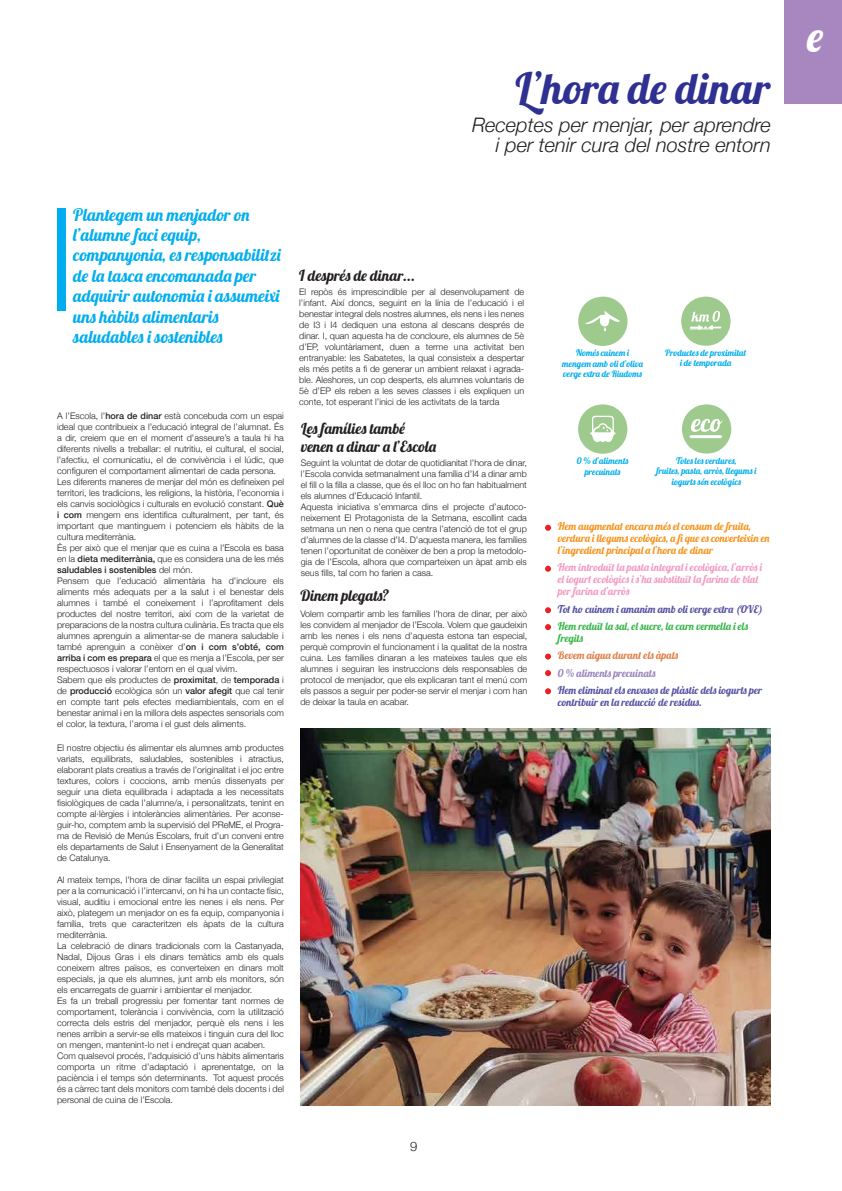
<style>
.page{position:relative;width:842px;height:1191px;background:#fff}
.page>*{position:absolute;margin:0;border:0;box-sizing:border-box;transform-origin:0 0}
.t1{font:43px "Lobster";color:#2e3092}
.t2{font:43px "Lobster";color:#fff}
.t3{font:italic 300 20px/20px "Helvetica Neue";color:#231f20;text-align:right}
.t4{font:17px/20.4px "Lobster";color:#00aeef}
.t5{font:15px/18px "Lobster";color:#231f20}
.t6{font:300 13px "Helvetica Neue";color:#231f20}
.t7{font:10.5px/12px "Lobster";color:#f7941e}
.t8{font:10.5px/12px "Lobster";color:#5652a3}
.t9{font:10.5px/12px "Lobster";color:#f49ac2}
.t10{font:10.5px/12px "Lobster";color:#39b54a}
.t11{font:10.5px "Lobster";color:#e07f48}
.t12{font:10.5px "Lobster";color:#9b85be}
.t13{font:300 9px/11px "Helvetica Neue";color:#231f20}
.t14{font:8.9px/10.7px "Lobster";color:#00aeef;text-align:center}
.s1{font-weight:500}
</style>
<div class="page">
<div style="left:785px;top:0;width:57px;height:104px;background:#a887c0"></div>
<div style="left:57px;top:208px;width:9px;height:102px;background:#00aeef"></div>
<div style="left:578px;top:296px;width:50px;height:50px;background:#9eca8e;border-radius:50%"></div>
<svg style="left:585px;top:311px;width:35px;height:20px"></svg>
<div style="left:578px;top:404px;width:49px;height:50px;background:#9eca8e;border-radius:50%"></div>
<svg style="left:590px;top:416px;width:26px;height:26px"></svg>
<svg style="left:682px;top:404px;width:50px;height:50px"></svg>
<hr style="left:691px;top:435px;width:30px;height:3px;background:#fff">
<svg style="left:681px;top:296px;width:50px;height:50px"></svg>
<svg style="left:545px;top:525px;width:6px;height:6px"></svg>
<svg style="left:545px;top:566px;width:6px;height:6px"></svg>
<svg style="left:545px;top:607px;width:6px;height:6px"></svg>
<svg style="left:545px;top:624px;width:6px;height:6px"></svg>
<svg style="left:545px;top:653px;width:6px;height:6px"></svg>
<svg style="left:545px;top:688px;width:6px;height:6px"></svg>
<svg style="left:545px;top:670px;width:6px;height:6px"></svg>
<img style="left:300px;top:728px;width:471px;height:377px">
<h1 class="t1" style="left:515px;top:61px;width:256px">L’hora de dinar</h1>
<h2 class="t3" style="left:472px;top:113px;width:300px">Receptes per menjar, per aprendre i per tenir cura del nostre entorn</h2>
<h3 class="t4" style="left:73px;top:206px;width:210px">Plantegem un menjador on l’alumne faci equip, companyonia, es responsabilitzi de la tasca encomanada per adquirir autonomia i assumeixi uns hàbits alimentaris saludables i sostenibles</h3>
<p class="t13" style="left:57px;top:409px;width:228px">A l’Escola, l’<span class="s1">hora de dinar</span> està concebuda com un espai ideal que contribueix a l’educació integral de l’alumnat. És a dir, creiem que en el moment d’asseure’s a taula hi ha diferents nivells a treballar: el nutritiu, el cultural, el social, l’afectiu, el comunicatiu, el de convivència i el lúdic, que configuren el comportament alimentari de cada persona.<br>Les diferents maneres de menjar del món es defineixen pel territori, les tradicions, les religions, la història, l’economia i els canvis sociològics i culturals en evolució constant. <span class="s1">Què i com</span> mengem ens identifica culturalment, per tant, és important que mantinguem i potenciem els hàbits de la cultura mediterrània.<br>És per això que el menjar que es cuina a l’Escola es basa en la <span class="s1">dieta mediterrània,</span> que es considera una de les més <span class="s1">saludables i sostenibles</span> del món.<br>Pensem que l’educació alimentària ha d’incloure els aliments més adequats per a la salut i el benestar dels alumnes i també el coneixement i l’aprofitament dels productes del nostre territori, així com de la varietat de preparacions de la nostra cultura culinària. Es tracta que els alumnes aprenguin a alimentar-se de manera saludable i també aprenguin a conèixer d’<span class="s1">on i com s’obté, com arriba i com es prepara</span> el que es menja a l’Escola, per ser respectuosos i valorar l’entorn en el qual vivim.<br>Sabem que els productes de <span class="s1">proximitat</span>, de <span class="s1">temporada</span> i de <span class="s1">producció</span> ecològica són un <span class="s1">valor afegit</span> que cal tenir en compte tant pels efectes mediambientals, com en el benestar animal i en la millora dels aspectes sensorials com el color, la textura, l’aroma i el gust dels aliments.</p>
<p class="t13" style="left:57px;top:741px;width:228px;text-align:justify">El nostre objectiu és alimentar els alumnes amb productes variats, equilibrats, saludables, sostenibles i atractius, elaborant plats creatius a través de l’originalitat i el joc entre textures, colors i coccions, amb menús dissenyats per seguir una dieta equilibrada i adaptada a les necessitats fisiològiques de cada l’alumne/a, i personalitzats, tenint en compte al·lèrgies i intoleràncies alimentàries. Per aconse&shy;guir-ho, comptem amb la supervisió del PReME, el Progra&shy;ma de Revisió de Menús Escolars, fruit d’un conveni entre els departaments de Salut i Ensenyament de la Generalitat de Catalunya.</p>
<p class="t13" style="left:57px;top:873px;width:228px">Al mateix temps, l’hora de dinar facilita un espai privilegiat per a la comunicació i l’intercanvi, on hi ha un contacte físic, visual, auditiu i emocional entre les nenes i els nens. Per això, plategem un menjador on es fa equip, companyonia i família, trets que caracteritzen els àpats de la cultura mediterrània.<br>La celebració de dinars tradicionals com la Castanyada, Nadal, Dijous Gras i els dinars temàtics amb els quals coneixem altres països, es converteixen en dinars molt especials, ja que els alumnes, junt amb els monitors, són els encarregats de guarnir i ambientar el menjador.<br>Es fa un treball progressiu per fomentar tant normes de comportament, tolerància i convivència, com la utilització correcta dels estris del menjador, perquè els nens i les nenes arribin a servir-se ells mateixos i tinguin cura del lloc on mengen, mantenint-lo net i endreçat quan acaben.<br>Com qualsevol procés, l’adquisició d’uns hàbits alimentaris comporta un ritme d’adaptació i aprenentatge, on la paciència i el temps són determinants. Tot aquest procés és a càrrec tant dels monitors com també dels docents i del personal de cuina de l’Escola.</p>
<h3 class="t5" style="left:299px;top:268px;width:118px">I després de dinar...</h3>
<p class="t13" style="left:299px;top:285px;width:226px;text-align:justify">El repòs és imprescindible per al desenvolupament de l’infant. Així doncs, seguint en la línia de l’educació i el benestar integral dels nostres alumnes, els nens i les nenes de I3 i I4 dediquen una estona al descans després de dinar. I, quan aquesta ha de concloure, els alumnes de 5è d’EP, voluntàriament, duen a terme una activitat ben entranyable: les Sabatetes, la qual consisteix a despertar els més petits a fi de generar un ambient relaxat i agrada&shy;ble. Aleshores, un cop desperts, els alumnes voluntaris de 5è d’EP els reben a les seves classes i els expliquen un conte, tot esperant l’inici de les activitats de la tarda</p>
<h3 class="t5" style="left:301px;top:421px;width:137px">Les famílies també venen a dinar a l’Escola</h3>
<p class="t13" style="left:301px;top:456px;width:228px">Seguint la voluntat de dotar de quotidianitat l’hora de dinar, l’Escola convida setmanalment una família d’I4 a dinar amb el fill o la filla a classe, que és el lloc on ho fan habitualment els alumnes d’Educació Infantil.<br>Aquesta iniciativa s’emmarca dins el projecte d’autoco&shy;neixement El Protagonista de la Setmana, escollint cada setmana un nen o nena que centra l’atenció de tot el grup d’alumnes de la classe d’I4. D’aquesta manera, les famílies tenen l’oportunitat de conèixer de ben a prop la metodolo&shy;gia de l’Escola, alhora que comparteixen un àpat amb els seus fills, tal com ho farien a casa.</p>
<h3 class="t5" style="left:300px;top:588px;width:90px">Dinem plegats?</h3>
<p class="t13" style="left:300px;top:607px;width:228px;text-align:justify">Volem compartir amb les famílies l’hora de dinar, per això les convidem al menjador de l’Escola. Volem que gaudeixin amb les nenes i els nens d’aquesta estona tan especial, perquè comprovin el funcionament i la qualitat de la nostra cuina. Les famílies dinaran a les mateixes taules que els alumnes i seguiran les instruccions dels responsables de protocol de menjador, que els explicaran tant el menú com els passos a seguir per poder-se servir el menjar i com han de deixar la taula en acabar.</p>
<h3 class="t6" style="left:410px;top:1135px;width:9px">9</h3>
<p class="t14" style="left:562px;top:348px;width:82px">Només cuinem i mengem amb oli d’oliva verge extra de Riudoms</p>
<p class="t14" style="left:665px;top:348px;width:83px">Productes de proximitat i de temporada</p>
<p class="t14" style="left:577px;top:456px;width:53px">0 % d’aliments precuinats</p>
<p class="t14" style="left:656px;top:456px;width:102px">Totes les verdures,<br>fruites, pasta, arròs, llegums i iogurts són ecològics</p>
<p class="t7" style="left:558px;top:521px;width:213px">Hem augmentat encara més el consum de fruita, verdura i llegums ecològics, a fi que es converteixin en l’ingredient principal a l’hora de dinar</p>
<p class="t9" style="left:558px;top:563px;width:206px">Hem introduït la pasta integral i ecològica, l’arròs i el iogurt ecològics i s’ha substituït la farina de blat per farina d’arròs</p>
<p class="t8" style="left:558px;top:604px;width:206px">Tot ho cuinem i amanim amb oli verge extra (OVE)</p>
<p class="t10" style="left:558px;top:621px;width:192px">Hem reduït la sal, el sucre, la carn vermella i els fregits</p>
<p class="t11" style="left:558px;top:649px;width:122px">Bevem aigua durant els àpats</p>
<p class="t12" style="left:558px;top:666px;width:99px">0 % aliments precuinats</p>
<p class="t8" style="left:558px;top:685px;width:206px">Hem eliminat els envasos de plàstic dels iogurts per contribuir en la reducció de residus.</p>
<h1 class="t2" style="left:808px;top:9px;width:18px">e</h1>
</div>
